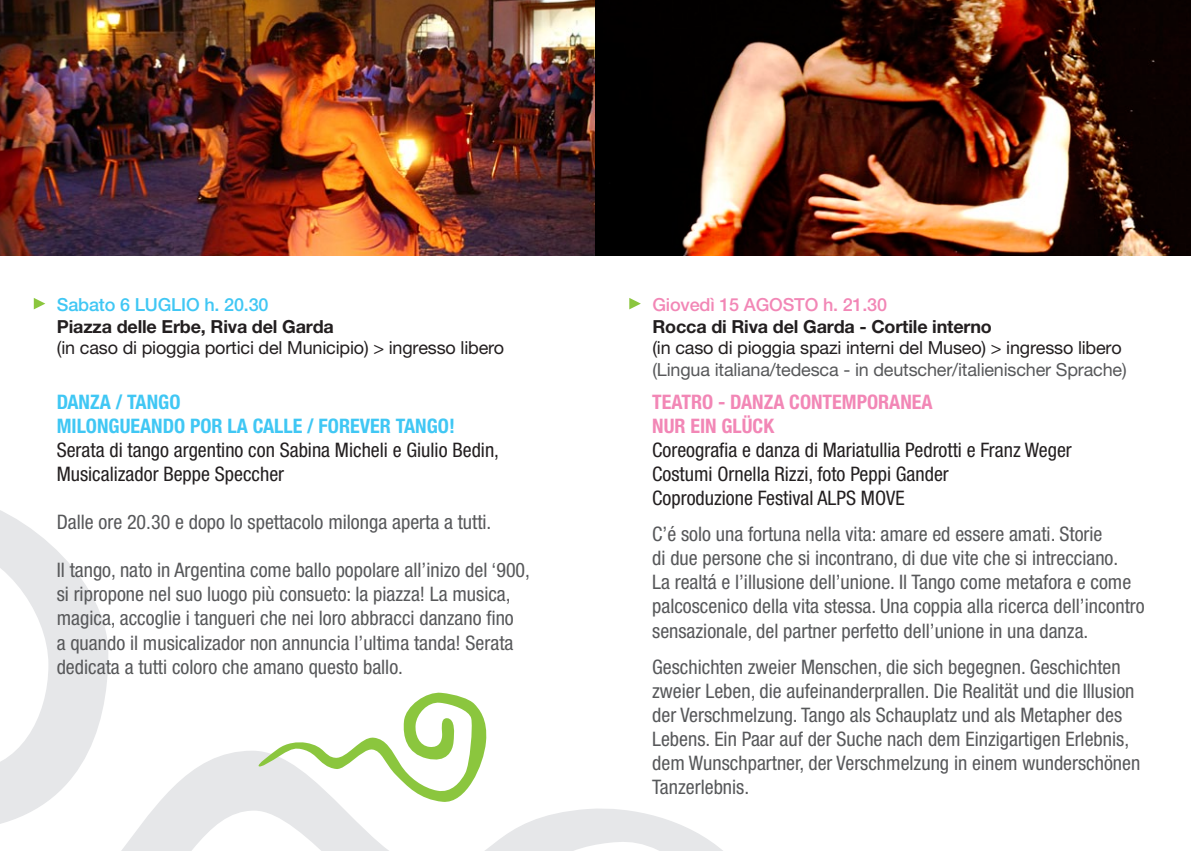
<style>
.page{position:relative;width:1191px;height:851px;background:#fff}
.page>*{position:absolute;margin:0;border:0;box-sizing:border-box;transform-origin:0 0}
.t1{font:condensed 20px/24px "Helvetica Neue LT Std";color:#57585a}
.t2{font:condensed 20px "Helvetica Neue LT Std";color:#231f20}
.t3{font:700 condensed 20px "Helvetica Neue LT Std";color:#40c7f4}
.t4{font:700 condensed 20px "Helvetica Neue LT Std";color:#f287b6}
.t5{font:18px "Helvetica Neue LT Std";letter-spacing:-.01em;color:#231f20}
.t6{font:700 18px "Helvetica Neue LT Std";letter-spacing:-.01em;color:#231f20}
.t7{font:18px "Helvetica Neue LT Std";letter-spacing:-.01em;color:#57585a}
.t8{font:500 18px "Helvetica Neue LT Std";letter-spacing:-.01em;color:#f287b6}
.t9{font:500 18px "Helvetica Neue LT Std";letter-spacing:-.01em;color:#40c7f4}
</style>
<div class="page">
<svg style="left:0;top:510px;width:722px;height:340px"></svg>
<svg style="left:34px;top:298px;width:11px;height:11px"></svg>
<svg style="left:629px;top:298px;width:12px;height:11px"></svg>
<img style="left:0;top:0;width:1191px;height:255px">
<svg style="left:257px;top:691px;width:231px;height:112px"></svg>
<p class="t9" style="left:57px;top:294px;width:213px">Sabato 6 LUGLIO h. 20.30</p>
<p class="t6" style="left:57px;top:315px;width:278px">Piazza delle Erbe, Riva del Garda</p>
<p class="t5" style="left:57px;top:337px;width:449px">(in caso di pioggia portici del Municipio) &gt; ingresso libero</p>
<p class="t3" style="left:57px;top:390px;width:125px">DANZA / TANGO</p>
<p class="t3" style="left:57px;top:414px;width:400px">MILONGUEANDO POR LA CALLE / FOREVER TANGO!</p>
<p class="t2" style="left:57px;top:438px;width:444px">Serata di tango argentino con Sabina Micheli e Giulio Bedin,</p>
<p class="t2" style="left:57px;top:462px;width:229px">Musicalizador Beppe Speccher</p>
<p class="t1" style="left:57px;top:510px;width:436px">Dalle ore 20.30 e dopo lo spettacolo milonga aperta a tutti.</p>
<p class="t1" style="left:57px;top:558px;width:475px">Il tango, nato in Argentina come ballo popolare all’inizo del ‘900, si ripropone nel suo luogo più consueto: la piazza! La musica, magica, accoglie i tangueri che nei loro abbracci danzano fino<br>a quando il musicalizador non annuncia l’ultima tanda! Serata dedicata a tutti coloro che amano questo ballo.</p>
<p class="t8" style="left:652px;top:294px;width:236px">Giovedì 15 AGOSTO h. 21.30</p>
<p class="t6" style="left:652px;top:315px;width:341px">Rocca di Riva del Garda - Cortile interno</p>
<p class="t5" style="left:652px;top:337px;width:471px">(in caso di pioggia spazi interni del Museo) &gt; ingresso libero</p>
<p class="t7" style="left:652px;top:358px;width:476px">(Lingua italiana/tedesca - in deutscher/italienischer Sprache)</p>
<p class="t4" style="left:652px;top:390px;width:282px">TEATRO - DANZA CONTEMPORANEA</p>
<p class="t4" style="left:652px;top:414px;width:123px">NUR EIN GLÜCK</p>
<p class="t2" style="left:652px;top:438px;width:421px">Coreografia e danza di Mariatullia Pedrotti e Franz Weger</p>
<p class="t2" style="left:652px;top:462px;width:298px">Costumi Ornella Rizzi, foto Peppi Gander</p>
<p class="t2" style="left:652px;top:486px;width:254px">Coproduzione Festival ALPS MOVE</p>
<p class="t1" style="left:652px;top:522px;width:452px">C’é solo una fortuna nella vita: amare ed essere amati. Storie</p>
<p class="t1" style="left:652px;top:546px;width:494px">di due persone che si incontrano, di due vite che si intrecciano.<br>La realtá e l’illusione dell’unione. Il Tango come metafora e come palcoscenico della vita stessa. Una coppia alla ricerca dell’incontro sensazionale, del partner perfetto dell’unione in una danza.</p>
<p class="t1" style="left:652px;top:654px;width:489px">Geschichten zweier Menschen, die sich begegnen. Geschichten zweier Leben, die aufeinanderprallen. Die Realität und die Illusion der Verschmelzung. Tango als Schauplatz und als Metapher des Lebens. Ein Paar auf der Suche nach dem Einzigartigen Erlebnis, dem Wunschpartner, der Verschmelzung in einem wunderschönen Tanzerlebnis.</p>
</div>
